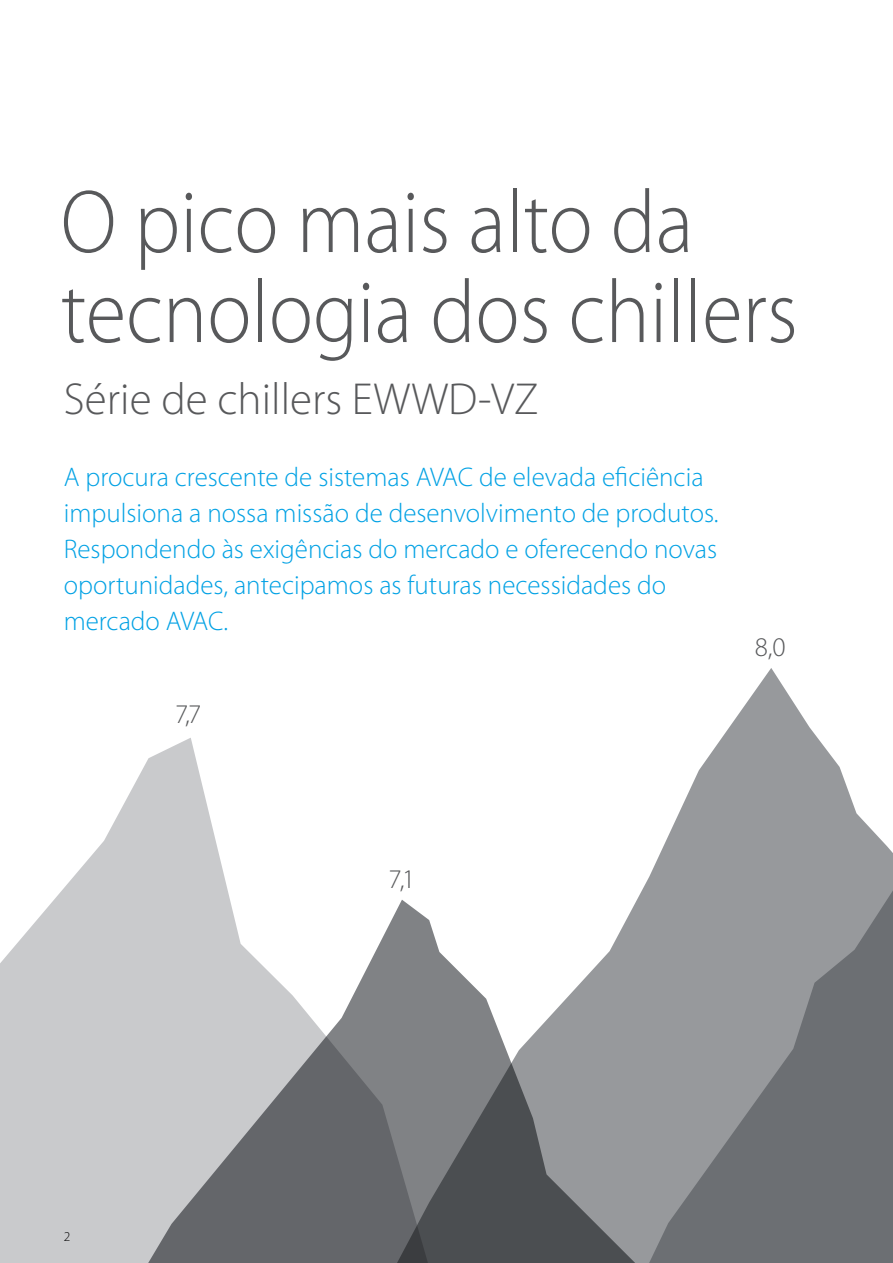
<style>
.page{position:relative;width:893px;height:1263px;background:#fff}
.page>*{position:absolute;margin:0;border:0;box-sizing:border-box;transform-origin:0 0}
.t1{font:300 90px/90px "Myriad Pro";color:#58595b;scale:.92 1}
.t2{font:300 45px "Myriad Pro";color:#58595b}
.t3{font:300 27px/36px "Myriad Pro";color:#00a1e4}
.t4{font:300 27px "Myriad Pro";color:#58595b}
.t5{font:300 13.5px "Myriad Pro";color:#000}
</style>
<div class="page">
<svg style="left:637px;top:668px;width:242px;height:595px"></svg>
<svg style="left:54px;top:738px;width:176px;height:162px;fill:#c9cacc"></svg>
<svg style="left:0;top:900px;width:780px;height:363px;background:#a2a4a7"></svg>
<svg style="left:879px;top:838px;width:14px;height:425px;background:#74767a"></svg>
<h1 class="t1" style="left:61px;top:176px;width:803px">O pico mais alto da tecnologia dos chillers</h1>
<h2 class="t2" style="left:64px;top:372px;width:476px">Série de chillers EWWD-VZ</h2>
<p class="t3" style="left:64px;top:459px;width:656px">A procura crescente de sistemas AVAC de elevada eficiência impulsiona a nossa missão de desenvolvimento de produtos.<br>Respondendo às exigências do mercado e oferecendo novas oportunidades, antecipamos as futuras necessidades do mercado AVAC.</p>
<p class="t4" style="left:177px;top:698px;width:25px">7,7</p>
<p class="t4" style="left:755px;top:631px;width:33px">8,0</p>
<p class="t4" style="left:390px;top:862px;width:24px">7,1</p>
<p class="t5" style="left:64px;top:1228px;width:8px">2</p>
</div>
